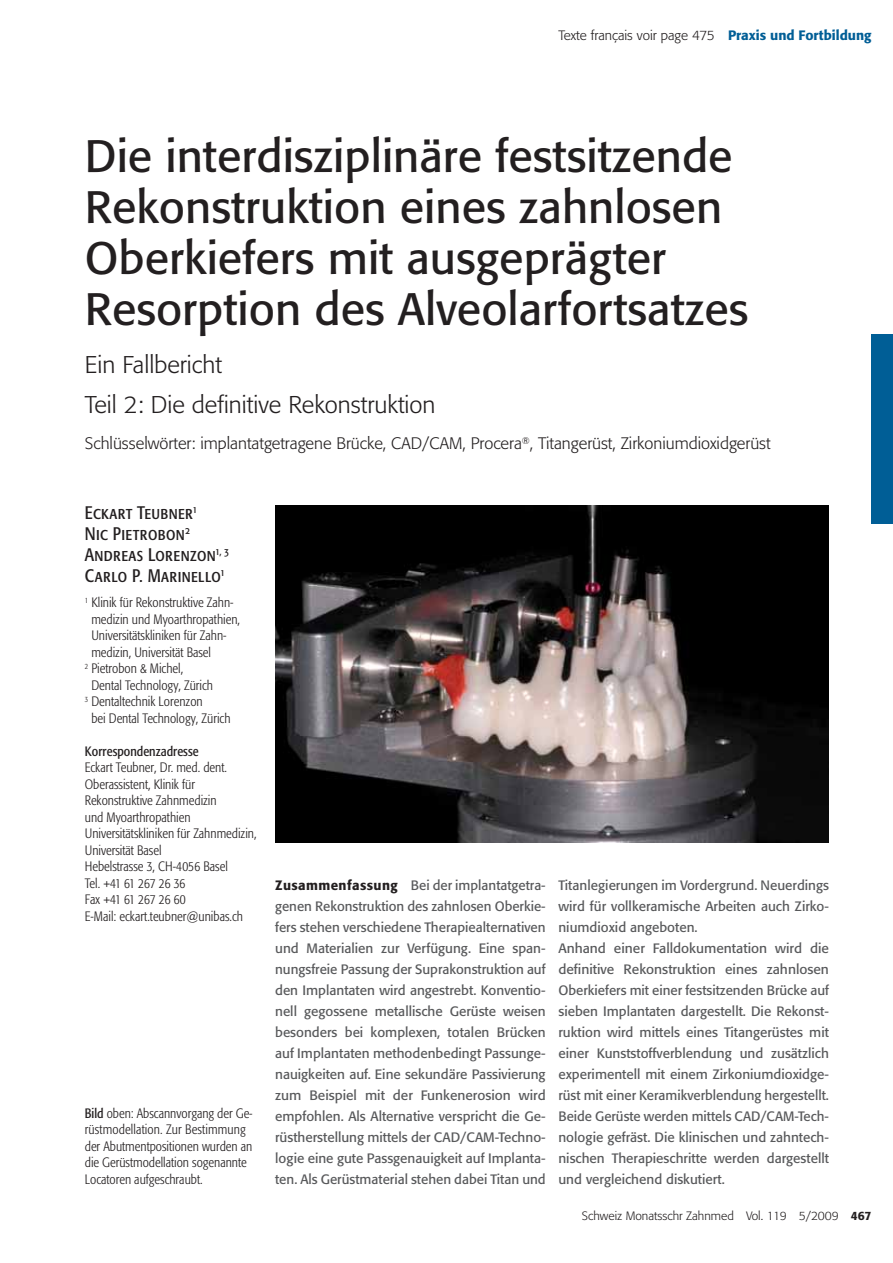
<style>
.page{position:relative;width:893px;height:1263px;background:#fff}
.page>*{position:absolute;margin:0;border:0;box-sizing:border-box;transform-origin:0 0}
.t1{font:45px/51px "Formata";color:#231f20}
.t2{font:300 24px/39.8px "Formata";color:#231f20}
.t3{font:18px/21px "Formata Condensed SC";letter-spacing:.02em;color:#231f20}
.t4{font:300 16.5px "Formata";color:#231f20}
.t5{font:13.5px/21px "Formata";color:#58595b;text-align:justify}
.t6{font:300 condensed 13.5px/16.5px "Formata";color:#231f20}
.t7{font:300 13.5px "Formata";color:#231f20}
.t8{font:condensed 13.5px "Formata";color:#231f20}
.t9{font:300 12px "Formata";color:#231f20}
.s1{font-weight:500;color:#005e96}
.s2{font-weight:400}
.s3{font-weight:500;color:#231f20}
.s4{font-weight:500}
</style>
<div class="page">
<div style="left:871px;top:335px;width:22px;height:189px;background:#005e96"></div>
<img style="left:276px;top:506px;width:553px;height:337px">
<p class="t7" style="left:558px;top:29px;width:315px">Texte français voir page 475 <span class="s1">Praxis und Fortbildung</span></p>
<h1 class="t1" style="left:85px;top:134px;width:665px">Die interdisziplinäre festsitzende Rekonstruktion eines zahnlosen Oberkiefers mit ausgeprägter Resorption des Alveolarfortsatzes</h1>
<h2 class="t2" style="left:85px;top:346px;width:352px">Ein Fallbericht<br>Teil 2: Die definitive Rekonstruktion</h2>
<p class="t4" style="left:85px;top:436px;width:687px">Schlüsselwörter: implantatgetragene Brücke, CAD/CAM, Procera<sup>®</sup>, Titangerüst, Zirkoniumdioxidgerüst</p>
<h3 class="t3" style="left:85px;top:504px;width:146px">Eckart Teubner<sup>1<br></sup>Nic Pietrobon<sup>2<br></sup>Andreas Lorenzon<sup>1,</sup> <sup>3<br></sup>Carlo P. Marinello<sup>1</sup></h3>
<p class="t6" style="left:85px;top:595px;width:150px"><sup>1</sup> Klinik für Rekonstruktive Zahn-</p>
<p class="t6" style="left:91px;top:612px;width:150px">medizin und Myoarthropathien,</p>
<p class="t6" style="left:91px;top:628px;width:137px">Universitätskliniken für Zahn-</p>
<p class="t6" style="left:91px;top:645px;width:121px">medizin, Universität Basel</p>
<p class="t6" style="left:85px;top:661px;width:100px"><sup>2</sup> Pietrobon &amp; Michel,</p>
<p class="t6" style="left:91px;top:678px;width:123px">Dental Technology, Zürich</p>
<p class="t6" style="left:85px;top:694px;width:119px"><sup>3</sup> Dentaltechnik Lorenzon</p>
<p class="t6" style="left:91px;top:711px;width:141px">bei Dental Technology, Zürich</p>
<p class="t8" style="left:85px;top:745px;width:115px">Korrespondenzadresse</p>
<p class="t6" style="left:85px;top:760px;width:173px">Eckart Teubner, Dr. med. dent.<br>Oberassistent, Klinik für<br>Rekonstruktive Zahnmedizin<br>und Myoarthropathien<br>Universitätskliniken für Zahnmedizin,<br>Universität Basel<br>Hebelstrasse 3, CH-4056 Basel<br>Tel. +41 61 267 26 36<br>Fax +41 61 267 26 60<br>E-Mail: eckart.teubner@unibas.ch</p>
<p class="t6" style="left:85px;top:1106px;width:169px"><span class="s2">Bild</span> oben: Abscannvorgang der Ge&shy;rüstmodellation. Zur Bestimmung der Abutmentpositionen wurden an die Gerüstmodellation sogenannte Locatoren aufgeschraubt.</p>
<p class="t5" style="left:275px;top:876px;width:272px"><span class="s3">Zusammenfassung</span> Bei der implantatgetra&shy;genen Rekonstruktion des zahnlosen Oberkie&shy;fers stehen verschiedene Therapiealternativen und Materialien zur Verfügung. Eine span&shy;nungsfreie Passung der Suprakonstruktion auf den Implantaten wird angestrebt. Konventio&shy;nell gegossene metallische Gerüste weisen besonders bei komplexen, totalen Brücken auf Implantaten methodenbedingt Passunge&shy;nauigkeiten auf. Eine sekundäre Passivierung zum Beispiel mit der Funkenerosion wird empfohlen. Als Alternative verspricht die Ge&shy;rüstherstellung mittels der CAD/CAM-Techno&shy;logie eine gute Passgenauigkeit auf Implanta&shy;ten. Als Gerüstmaterial stehen dabei Titan und</p>
<p class="t5" style="left:558px;top:876px;width:272px;text-align:left">Titanlegierungen im Vordergrund. Neuerdings wird für vollkeramische Arbeiten auch Zirko&shy;niumdioxid angeboten.<br>Anhand einer Falldokumentation wird die definitive Rekonstruktion eines zahnlosen Oberkiefers mit einer festsitzenden Brücke auf sieben Implantaten dargestellt. Die Rekonst&shy;ruktion wird mittels eines Titangerüstes mit einer Kunststoffverblendung und zusätzlich experimentell mit einem Zirkoniumdioxidge&shy;rüst mit einer Keramikverblendung hergestellt.<br>Beide Gerüste werden mittels CAD/CAM-Tech&shy;nologie gefräst. Die klinischen und zahntech&shy;nischen Therapieschritte werden dargestellt und vergleichend diskutiert.</p>
<p class="t9" style="left:582px;top:1211px;width:291px">Schweiz Monatsschr Zahnmed Vol. 119 5/2009 <span class="s4">467</span></p>
</div>
